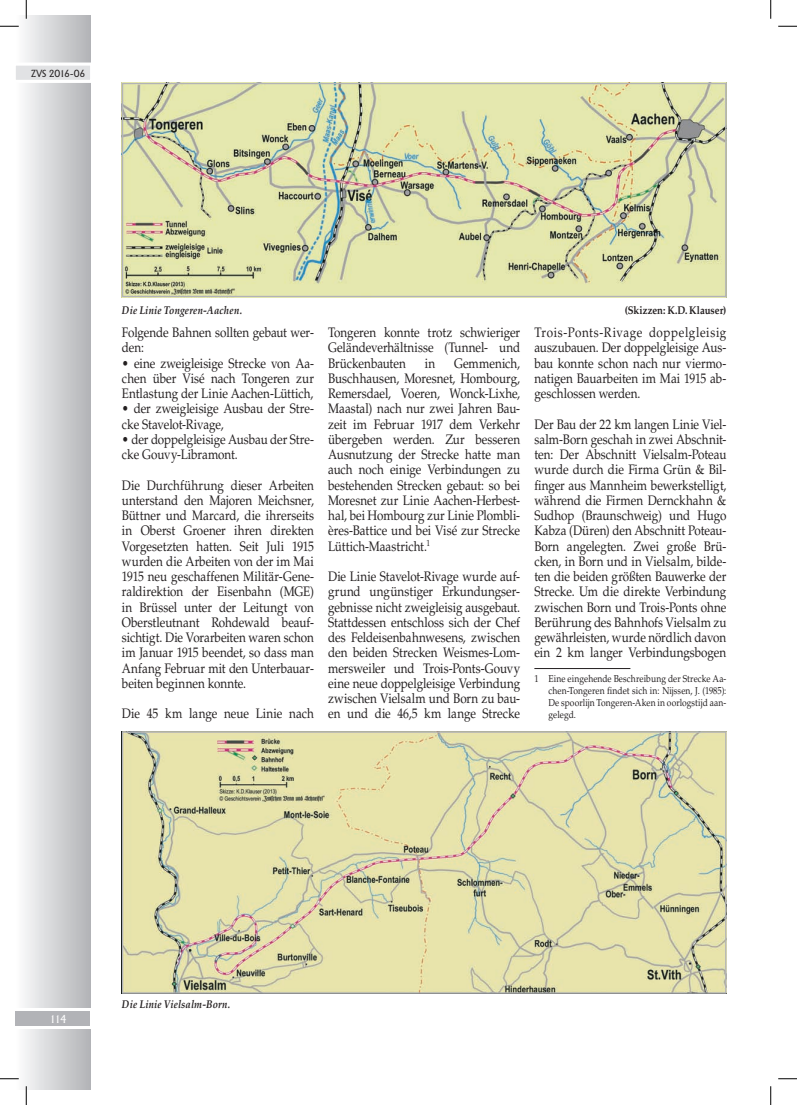
<style>
.page{position:relative;width:797px;height:1105px;background:#fff}
.page>*{position:absolute;margin:0;border:0;box-sizing:border-box;transform-origin:0 0}
.t1{font:13.75px/15.2px "Palatino LT Std";letter-spacing:-.005em;color:#231f20;text-align:justify;scale:.85 1}
.t2{font:italic 700 11.25px "Palatino LT Std";letter-spacing:.015em;color:#231f20;scale:.85 1}
.t3{font:700 11.25px "Palatino LT Std";color:#231f20;scale:.85 1}
.t4{font:11.25px "Adelon";color:#fff}
.t5{font:10px/12px "Palatino LT Std";letter-spacing:.005em;color:#231f20;text-align:justify;scale:.85 1}
.t6{font:10px "Adelon";letter-spacing:-.025em;color:#231f20}
</style>
<div class="page">
<div style="left:16px;top:16px;width:74px;height:992px;background:linear-gradient(to right,#fcfcfd,#b3b4b7)"></div>
<div style="left:16px;top:1029px;width:74px;height:60px;background:linear-gradient(to right,#fcfcfd,#b3b4b7)"></div>
<hr style="left:534px;top:668px;width:96px;height:1px;background:#231f20">
<img style="left:124px;top:85px;width:600px;height:210px">
<div style="left:122px;top:83px;width:604px;height:214px;border:1px solid #b2b3b7"></div>
<img style="left:124px;top:733px;width:600px;height:259px">
<div style="left:122px;top:731px;width:604px;height:263px;border:1px solid #b2b3b7"></div>
<div style="left:16px;top:1011px;width:74px;height:14px;background:#b2b3b7"></div>
<svg style="left:16px;top:61px;width:75px;height:24px"></svg>
<svg style="left:0;top:25px;width:19px;height:2px"></svg>
<svg style="left:778px;top:25px;width:19px;height:2px"></svg>
<svg style="left:0;top:1078px;width:19px;height:1px"></svg>
<svg style="left:778px;top:1078px;width:19px;height:1px"></svg>
<svg style="left:25px;top:0;width:2px;height:19px"></svg>
<svg style="left:25px;top:1086px;width:2px;height:19px"></svg>
<svg style="left:770px;top:0;width:1px;height:19px"></svg>
<svg style="left:770px;top:1086px;width:1px;height:19px"></svg>
<p class="t6" style="left:31px;top:67px;width:56px">ZVS 2016-06</p>
<p class="t2" style="left:122px;top:304px;width:143px">Die Linie Tongeren-Aachen.</p>
<p class="t3" style="left:624px;top:304px;width:121px">(Skizzen: K.D. Klauser)</p>
<p class="t1" style="left:122px;top:325px;width:227px">Folgende Bahnen sollten gebaut wer&shy;den:</p>
<p class="t1" style="left:122px;top:355px;width:227px">• eine zweigleisige Strecke von Aa&shy;chen über Visé nach Tongeren zur Entlastung der Linie Aachen-Lüttich,</p>
<p class="t1" style="left:122px;top:401px;width:227px">• der zweigleisige Ausbau der Stre&shy;cke Stavelot-Rivage,</p>
<p class="t1" style="left:122px;top:432px;width:227px">• der doppelgleisige Ausbau der Stre&shy;cke Gouvy-Libramont.</p>
<p class="t1" style="left:122px;top:477px;width:227px">Die Durchführung dieser Arbeiten unterstand den Majoren Meichsner, Büttner und Marcard, die ihrerseits in Oberst Groener ihren direkten Vorgesetzten hatten. Seit Juli 1915 wurden die Arbeiten von der im Mai 1915 neu geschaffenen Militär-Gene&shy;raldirektion der Eisenbahn (MGE) in Brüssel unter der Leitungt von Oberstleutnant Rohdewald beauf&shy;sichtigt. Die Vorarbeiten waren schon im Januar 1915 beendet, so dass man Anfang Februar mit den Unterbauar&shy;beiten beginnen konnte.</p>
<p class="t1" style="left:122px;top:706px;width:227px">Die 45 km lange neue Linie nach</p>
<p class="t1" style="left:328px;top:325px;width:227px">Tongeren konnte trotz schwieriger Geländeverhältnisse (Tunnel- und Brückenbauten</p>
<p class="t1" style="left:328px;top:355px;width:227px;text-indent:126px">Gemmenich, Buschhausen, Moresnet, Hombourg, Remersdael, Voeren, Wonck-Lixhe, Maastal) nach nur zwei Jahren Bau&shy;zeit im Februar 1917 dem Verkehr übergeben werden. Zur besseren Ausnutzung der Strecke hatte man auch noch einige Verbindungen zu bestehenden Strecken gebaut: so bei Moresnet zur Linie Aachen-Herbest&shy;hal, bei Hombourg zur Linie Plombli&shy;ères-Battice und bei Visé zur Strecke Lüttich-Maastricht.<sup>1</sup></p>
<p class="t1" style="left:328px;top:569px;width:227px">Die Linie Stavelot-Rivage wurde auf&shy;grund ungünstiger Erkundungser&shy;gebnisse nicht zweigleisig ausgebaut.<br>Stattdessen entschloss sich der Chef des Feldeisenbahnwesens, zwischen den beiden Strecken Weismes-Lom&shy;mersweiler und Trois-Ponts-Gouvy eine neue doppelgleisige Verbindung zwischen Vielsalm und Born zu bau&shy;en und die 46,5 km lange Strecke</p>
<p class="t1" style="left:425px;top:355px;width:14px">in</p>
<p class="t1" style="left:534px;top:325px;width:227px">Trois-Ponts-Rivage doppelgleisig auszubauen. Der doppelgleisige Aus&shy;bau konnte schon nach nur viermo&shy;natigen Bauarbeiten im Mai 1915 ab&shy;geschlossen werden.</p>
<p class="t1" style="left:534px;top:416px;width:227px">Der Bau der 22 km langen Linie Viel&shy;salm-Born geschah in zwei Abschnit&shy;ten: Der Abschnitt Vielsalm-Poteau wurde durch die Firma Grün &amp; Bil&shy;finger aus Mannheim bewerkstelligt, während die Firmen Dernckhahn &amp; Sudhop (Braunschweig) und Hugo Kabza (Düren) den Abschnitt Poteau-Born angelegten. Zwei große Brü&shy;cken, in Born und in Vielsalm, bilde&shy;ten die beiden größten Bauwerke der Strecke. Um die direkte Verbindung zwischen Born und Trois-Ponts ohne Berührung des Bahnhofs Vielsalm zu gewährleisten, wurde nördlich davon ein 2 km langer Verbindungsbogen</p>
<p class="t5" style="left:548px;top:673px;width:211px;text-indent:-14px">1 Eine eingehende Beschreibung der Strecke Aa&shy;chen-Tongeren findet sich in: Nijssen, J. (1985):<br>De spoorlijn Tongeren-Aken in oorlogstijd aan&shy;gelegd.</p>
<p class="t4" style="left:50px;top:1012px;width:19px">114</p>
<p class="t2" style="left:122px;top:997px;width:129px">Die Linie Vielsalm-Born.</p>
</div>
